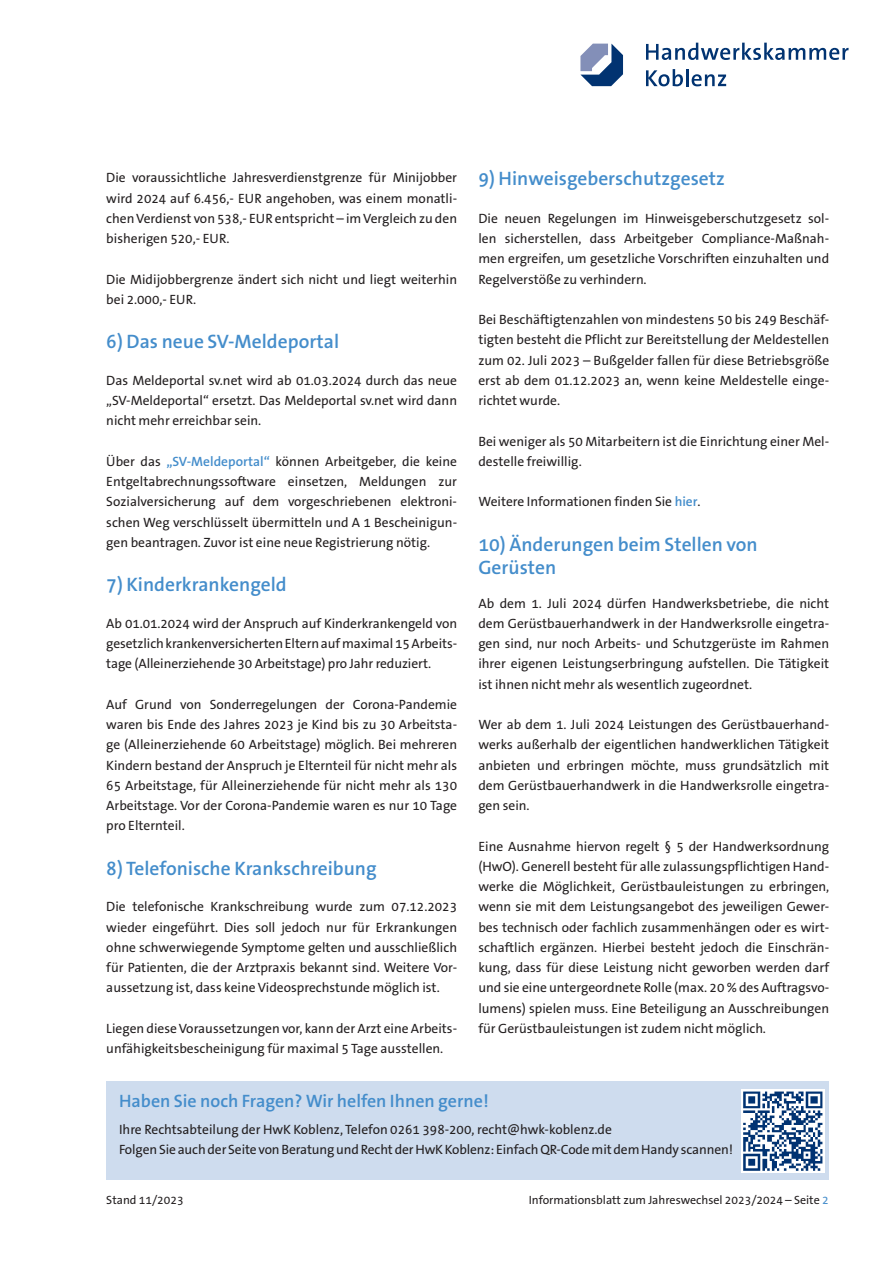
<style>
.page{position:relative;width:893px;height:1263px;background:#fff}
.page>*{position:absolute;margin:0;border:0;box-sizing:border-box;transform-origin:0 0}
.t1{font:600 19.5px/23.4px "The Sans B W6";color:#448dcb}
.t2{font:600 18px "The Sans B W6";color:#448dcb}
.t3{font:13.5px/20.2px "The Sans B W5 Plain";color:#231f20;text-align:justify}
.t4{font:12px "The Sans B W5 Plain";color:#231f20}
.s1{font-family:"The Sans B W6";font-weight:600;color:#448dcb}
.s2{color:#448dcb}
</style>
<div class="page">
<div style="left:106px;top:1081px;width:723px;height:98px;background:#cedcee"></div>
<img style="left:742px;top:1089px;width:83px;height:83px">
<svg style="left:580px;top:43px;width:269px;height:43px"></svg>
<p class="t3" style="left:106px;top:168px;width:352px">Die voraussichtliche Jahresverdienstgrenze für Minijobber wird 2024 auf 6.456,- EUR angehoben, was einem monatli&shy;chen Verdienst von 538,- EUR entspricht – im Vergleich zu den bisherigen 520,- EUR.</p>
<p class="t3" style="left:106px;top:269px;width:352px">Die Midijobbergrenze ändert sich nicht und liegt weiterhin bei 2.000,- EUR.</p>
<h1 class="t1" style="left:106px;top:330px;width:234px">6) Das neue SV-Meldeportal</h1>
<p class="t3" style="left:106px;top:370px;width:352px">Das Meldeportal sv.net wird ab 01.03.2024 durch das neue „SV-Meldeportal“ ersetzt. Das Meldeportal sv.net wird dann nicht mehr erreichbar sein.</p>
<p class="t3" style="left:106px;top:451px;width:352px">Über das <span class="s1">„SV-Meldeportal“</span> können Arbeitgeber, die keine Entgeltabrechnungssoftware einsetzen, Meldungen zur Sozialversicherung auf dem vorgeschriebenen elektroni&shy;schen Weg verschlüsselt übermitteln und A 1 Bescheinigun&shy;gen beantragen. Zuvor ist eine neue Registrierung nötig.</p>
<h1 class="t1" style="left:106px;top:573px;width:182px">7) Kinderkrankengeld</h1>
<p class="t3" style="left:106px;top:613px;width:352px">Ab 01.01.2024 wird der Anspruch auf Kinderkrankengeld von gesetzlich krankenversicherten Eltern auf maximal 15 Arbeits&shy;tage (Alleinerziehende 30 Arbeitstage) pro Jahr reduziert.</p>
<p class="t3" style="left:106px;top:694px;width:352px">Auf Grund von Sonderregelungen der Corona-Pandemie waren bis Ende des Jahres 2023 je Kind bis zu 30 Arbeitsta&shy;ge (Alleinerziehende 60 Arbeitstage) möglich. Bei mehreren Kindern bestand der Anspruch je Elternteil für nicht mehr als 65 Arbeitstage, für Alleinerziehende für nicht mehr als 130<br>Arbeitstage. Vor der Corona-Pandemie waren es nur 10 Tage pro Elternteil.</p>
<h1 class="t1" style="left:106px;top:857px;width:272px">8) Telefonische Krankschreibung</h1>
<p class="t3" style="left:106px;top:897px;width:352px">Die telefonische Krankschreibung wurde zum 07.12.2023 wieder eingeführt. Dies soll jedoch nur für Erkrankungen ohne schwerwiegende Symptome gelten und ausschließlich für Patienten, die der Arztpraxis bekannt sind. Weitere Vor&shy;aussetzung ist, dass keine Videosprechstunde möglich ist.</p>
<p class="t3" style="left:106px;top:1018px;width:352px">Liegen diese Voraussetzungen vor, kann der Arzt eine Arbeits&shy;unfähigkeitsbescheinigung für maximal 5 Tage ausstellen.</p>
<h1 class="t1" style="left:478px;top:166px;width:248px">9) Hinweisgeberschutzgesetz</h1>
<p class="t3" style="left:478px;top:208px;width:352px">Die neuen Regelungen im Hinweisgeberschutzgesetz sol&shy;len sicherstellen, dass Arbeitgeber Compliance-Maßnah&shy;men ergreifen, um gesetzliche Vorschriften einzuhalten und Regelverstöße zu verhindern.</p>
<p class="t3" style="left:478px;top:309px;width:352px">Bei Beschäftigtenzahlen von mindestens 50 bis 249 Beschäf&shy;tigten besteht die Pflicht zur Bereitstellung der Meldestellen zum 02. Juli 2023 – Bußgelder fallen für diese Betriebsgröße erst ab dem 01.12.2023 an, wenn keine Meldestelle einge&shy;richtet wurde.</p>
<p class="t3" style="left:478px;top:431px;width:352px">Bei weniger als 50 Mitarbeitern ist die Einrichtung einer Mel&shy;destelle freiwillig.</p>
<p class="t3" style="left:478px;top:492px;width:224px">Weitere Informationen finden Sie <span class="s1">hier</span>.</p>
<h1 class="t1" style="left:478px;top:533px;width:281px">10) Änderungen beim Stellen von<br>Gerüsten</h1>
<p class="t3" style="left:478px;top:593px;width:352px">Ab dem 1. Juli 2024 dürfen Handwerksbetriebe, die nicht dem Gerüstbauerhandwerk in der Handwerksrolle eingetra&shy;gen sind, nur noch Arbeits- und Schutzgerüste im Rahmen ihrer eigenen Leistungserbringung aufstellen. Die Tätigkeit ist ihnen nicht mehr als wesentlich zugeordnet.</p>
<p class="t3" style="left:478px;top:714px;width:352px">Wer ab dem 1. Juli 2024 Leistungen des Gerüstbauerhand&shy;werks außerhalb der eigentlichen handwerklichen Tätigkeit anbieten und erbringen möchte, muss grundsätzlich mit dem Gerüstbauerhandwerk in die Handwerksrolle eingetra&shy;gen sein.</p>
<p class="t3" style="left:478px;top:836px;width:352px">Eine Ausnahme hiervon regelt § 5 der Handwerksordnung (HwO). Generell besteht für alle zulassungspflichtigen Hand&shy;werke die Möglichkeit, Gerüstbauleistungen zu erbringen, wenn sie mit dem Leistungsangebot des jeweiligen Gewer&shy;bes technisch oder fachlich zusammenhängen oder es wirt&shy;schaftlich ergänzen. Hierbei besteht jedoch die Einschrän&shy;kung, dass für diese Leistung nicht geworben werden darf und sie eine untergeordnete Rolle (max. 20 % des Auftragsvo&shy;lumens) spielen muss. Eine Beteiligung an Ausschreibungen für Gerüstbauleistungen ist zudem nicht möglich.</p>
<h2 class="t2" style="left:119px;top:1089px;width:371px">Haben Sie noch Fragen? Wir helfen Ihnen gerne!</h2>
<p class="t3" style="left:119px;top:1119px;width:615px">Ihre Rechtsabteilung der HwK Koblenz, Telefon 0261 398-200, recht@hwk-koblenz.de<br>Folgen Sie auch der Seite von Beratung und Recht der HwK Koblenz: Einfach QR-Code mit dem Handy scannen!</p>
<p class="t4" style="left:106px;top:1192px;width:79px">Stand 11/2023</p>
<p class="t4" style="left:529px;top:1192px;width:301px">Informationsblatt zum Jahreswechsel 2023/2024 – Seite <span class="s2">2</span></p>
</div>
